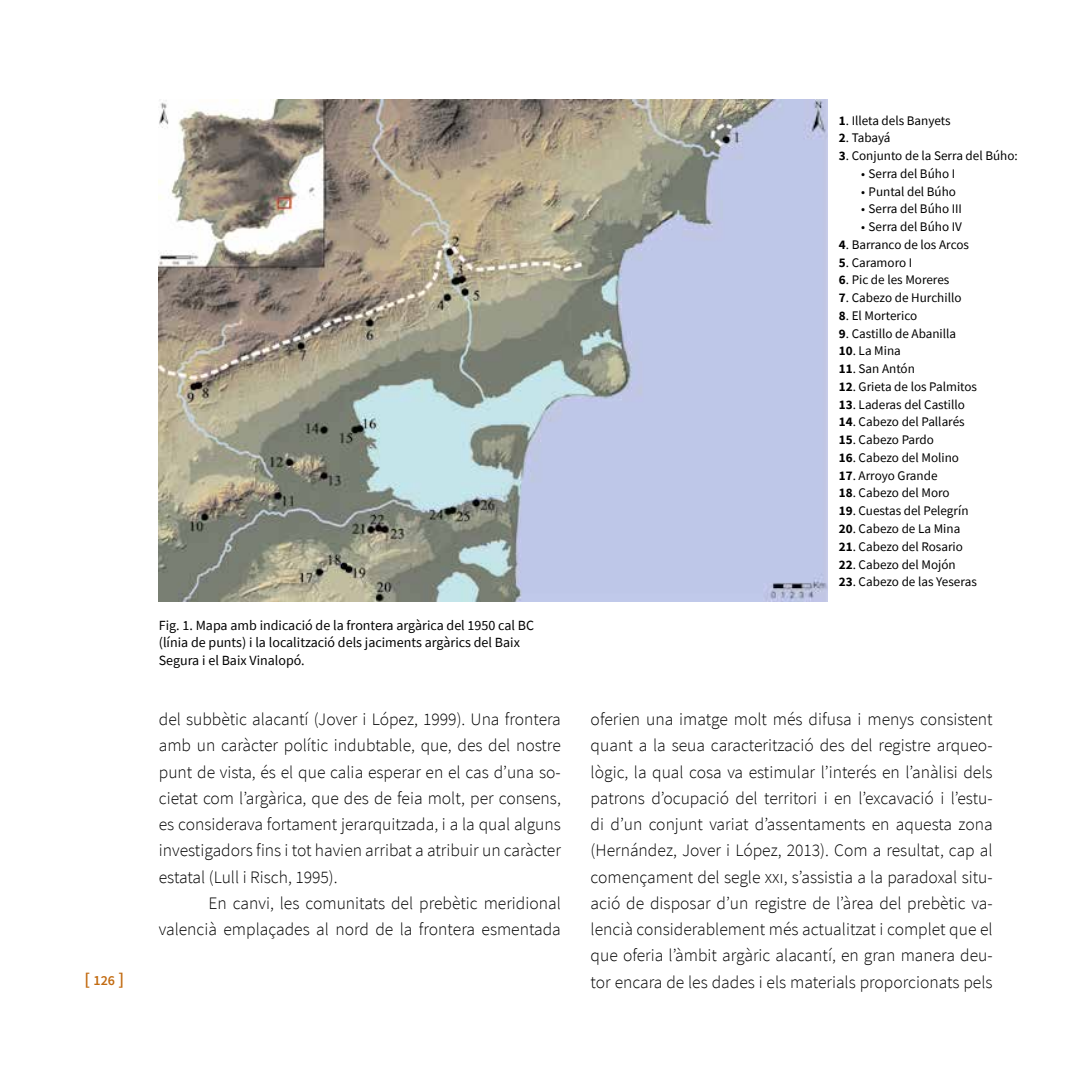
<style>
.page{position:relative;width:1092px;height:1092px;background:#fff}
.page>*{position:absolute;margin:0;border:0;box-sizing:border-box;transform-origin:0 0}
.t1{font:300 17.5px/26.2px "Source Sans Pro";color:#000;text-align:justify}
.t2{font:14px/17.5px "Source Sans Pro";color:#000}
.t3{font:600 14px "Source Sans Pro";color:#c26b11}
.t4{font:13.12px "Source Sans Pro";color:#000}
.s1{font-size:17.5px}
.s2{font-weight:700}
</style>
<div class="page">
<img style="left:159px;top:99px;width:668px;height:502px">
<p class="t3" style="left:84px;top:971px;width:41px"><span class="s1">[</span> 126 <span class="s1">]</span></p>
<p class="t2" style="left:159px;top:616px;width:377px">Fig. 1. Mapa amb indicació de la frontera argàrica del 1950 cal BC (línia de punts) i la localització dels jaciments argàrics del Baix<br>Segura i el Baix Vinalopó.</p>
<p class="t1" style="left:159px;top:706px;width:403px">del subbètic alacantí (Jover i López, 1999). Una frontera amb un caràcter polític indubtable, que, des del nostre punt de vista, és el que calia esperar en el cas d’una so&shy;cietat com l’argàrica, que des de feia molt, per consens, es considerava fortament jerarquitzada, i a la qual alguns investigadors fins i tot havien arribat a atribuir un caràcter estatal (Lull i Risch, 1995).</p>
<p class="t1" style="left:159px;top:890px;width:403px;text-align:right">En canvi, les comunitats del prebètic meridional valencià emplaçades al nord de la frontera esmentada</p>
<p class="t4" style="left:838px;top:112px;width:113px"><span class="s2">1</span>. I lleta dels Banyets</p>
<p class="t4" style="left:838px;top:130px;width:53px"><span class="s2">2</span>. Tabayá</p>
<p class="t4" style="left:838px;top:147px;width:180px"><span class="s2">3</span>. Conjunto de la Serra del Búho:</p>
<p class="t4" style="left:861px;top:165px;width:95px">• Serra del Búho I</p>
<p class="t4" style="left:861px;top:183px;width:96px">• Puntal del Búho</p>
<p class="t4" style="left:861px;top:201px;width:102px">• Serra del Búho III</p>
<p class="t4" style="left:861px;top:218px;width:102px">• Serra del Búho IV</p>
<p class="t4" style="left:838px;top:236px;width:132px"><span class="s2">4</span>. Barranco de los Arcos</p>
<p class="t4" style="left:838px;top:254px;width:73px"><span class="s2">5</span>. Caramoro I</p>
<p class="t4" style="left:838px;top:272px;width:112px"><span class="s2">6</span>. Pic de les Moreres</p>
<p class="t4" style="left:838px;top:289px;width:124px"><span class="s2">7</span>. Cabezo de Hurchillo</p>
<p class="t4" style="left:838px;top:307px;width:80px"><span class="s2">8</span>. El Morterico</p>
<p class="t4" style="left:838px;top:325px;width:119px"><span class="s2">9</span>. Castillo de Abanilla</p>
<p class="t4" style="left:838px;top:343px;width:63px"><span class="s2">10</span>. La Mina</p>
<p class="t4" style="left:838px;top:360px;width:78px"><span class="s2">11</span>. San Antón</p>
<p class="t4" style="left:838px;top:378px;width:140px"><span class="s2">12</span>. Grieta de los Palmitos</p>
<p class="t4" style="left:838px;top:396px;width:128px"><span class="s2">13</span>. Laderas del Castillo</p>
<p class="t4" style="left:838px;top:414px;width:127px"><span class="s2">14</span>. Cabezo del Pallarés</p>
<p class="t4" style="left:838px;top:431px;width:97px"><span class="s2">15</span>. Cabezo Pardo</p>
<p class="t4" style="left:838px;top:449px;width:122px"><span class="s2">16</span>. Cabezo del Molino</p>
<p class="t4" style="left:838px;top:467px;width:100px"><span class="s2">17</span>. Arroyo Grande</p>
<p class="t4" style="left:838px;top:484px;width:112px"><span class="s2">18</span>. Cabezo del Moro</p>
<p class="t4" style="left:838px;top:502px;width:131px"><span class="s2">19</span>. Cuestas del Pelegrín</p>
<p class="t4" style="left:838px;top:520px;width:123px"><span class="s2">20</span>. Cabezo de La Mina</p>
<p class="t4" style="left:838px;top:538px;width:126px"><span class="s2">21</span>. Cabezo del Rosario</p>
<p class="t4" style="left:838px;top:555px;width:118px"><span class="s2">22</span>. Cabezo del Mojón</p>
<p class="t4" style="left:838px;top:573px;width:139px"><span class="s2">23</span>. Cabezo de las Yeseras</p>
<p class="t1" style="left:590px;top:706px;width:403px">oferien una imatge molt més difusa i menys consistent quant a la seua caracterització des del registre arqueo&shy;lògic, la qual cosa va estimular l’interés en l’anàlisi dels patrons d’ocupació del territori i en l’excavació i l’estu&shy;di d’un conjunt variat d’assentaments en aquesta zona (Hernández, Jover i López, 2013). Com a resultat, cap al començament del segle xxi, s’assistia a la paradoxal situ&shy;ació de disposar d’un registre de l’àrea del prebètic va&shy;lencià considerablement més actualitzat i complet que el que oferia l’àmbit argàric alacantí, en gran manera deu&shy;tor encara de les dades i els materials proporcionats pels</p>
</div>
